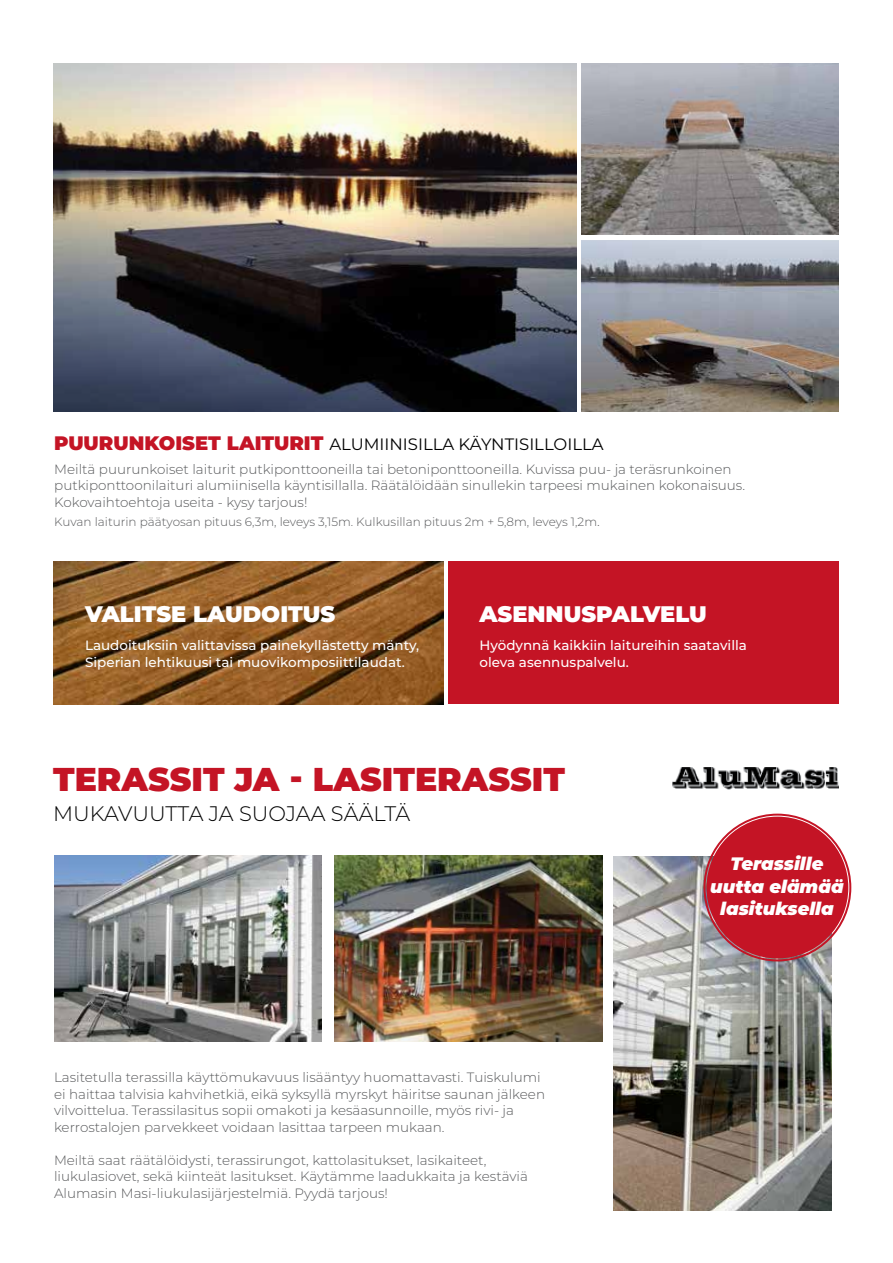
<style>
.page{position:relative;width:893px;height:1263px;background:#fff}
.page>*{position:absolute;margin:0;border:0;box-sizing:border-box;transform-origin:0 0}
.t1{font:900 33px "Montserrat";color:#c41425}
.t2{font:900 22.5px "Montserrat";color:#fff}
.t3{font:300 21px "Montserrat";color:#000}
.t4{font:italic 900 18px/22.5px "Montserrat";color:#fff;text-align:center}
.t5{font:16.5px "Montserrat";color:#000}
.t6{font:300 13.5px/16.5px "Montserrat";color:#58595b}
.t7{font:500 13.5px/16.5px "Montserrat";color:#fff}
.t8{font:300 12px "Montserrat";color:#58595b}
.s1{font-weight:900;font-size:19.5px;color:#c41425}
.s2{font-size:13.5px}
</style>
<div class="page">
<img style="left:53px;top:561px;width:390px;height:143px">
<div style="left:449px;top:561px;width:390px;height:143px;background:#c41425"></div>
<img style="left:581px;top:241px;width:257px;height:171px">
<img style="left:53px;top:64px;width:523px;height:348px">
<img style="left:581px;top:64px;width:257px;height:171px">
<img style="left:54px;top:855px;width:268px;height:186px">
<img style="left:335px;top:855px;width:267px;height:186px">
<img style="left:613px;top:856px;width:218px;height:354px">
<img style="left:672px;top:768px;width:166px;height:21px">
<div style="left:706px;top:817px;width:142px;height:141px;background:#c41425;border-radius:50%"></div>
<p class="t5" style="left:54px;top:432px;width:551px"><span class="s1">PUURUNKOISET LAITURIT</span> ALUMIINISILLA KÄYNTISILLOILLA</p>
<p class="t6" style="left:54px;top:460px;width:692px">Meiltä puurunkoiset laiturit putkiponttooneilla tai betoniponttooneilla. Kuvissa puu- ja teräsrunkoinen putkiponttoonilaituri alumiinisella käyntisillalla. Räätälöidään sinullekin tarpeesi mukainen kokonaisuus.<br>Kokovaihtoehtoja useita - kysy tarjous!</p>
<p class="t8" style="left:54px;top:514px;width:547px">Kuvan laiturin päätyosan pituus 6,3m, leveys 3,15m. Kulkusillan pituus 2m + 5,8m, leveys 1,2m<span class="s2">.</span></p>
<h2 class="t2" style="left:85px;top:597px;width:252px">VALITSE LAUDOITUS</h2>
<p class="t7" style="left:85px;top:637px;width:336px">Laudoituksiin valittavissa painekyllästetty mänty,<br>Siperian lehtikuusi tai muovikomposiittilaudat.</p>
<h2 class="t2" style="left:479px;top:597px;width:229px">ASENNUSPALVELU</h2>
<p class="t7" style="left:479px;top:637px;width:269px">Hyödynnä kaikkiin laitureihin saatavilla oleva asennuspalvelu.</p>
<h1 class="t1" style="left:53px;top:755px;width:513px">TERASSIT JA - LASITERASSIT</h1>
<h3 class="t3" style="left:53px;top:800px;width:359px">MUKAVUUTTA JA SUOJAA SÄÄLTÄ</h3>
<p class="t6" style="left:54px;top:1069px;width:493px">Lasitetulla terassilla käyttömukavuus lisääntyy huomattavasti. Tuiskulumi ei haittaa talvisia kahvihetkiä, eikä syksyllä myrskyt häiritse saunan jälkeen vilvoittelua. Terassilasitus sopii omakoti ja kesäasunnoille, myös rivi- ja kerrostalojen parvekkeet voidaan lasittaa tarpeen mukaan.</p>
<p class="t6" style="left:54px;top:1151px;width:475px">Meiltä saat räätälöidysti, terassirungot, kattolasitukset, lasikaiteet, liukulasiovet, sekä kiinteät lasitukset. Käytämme laadukkaita ja kestäviä<br>Alumasin Masi-liukulasijärjestelmiä. Pyydä tarjous!</p>
<h3 class="t4" style="left:710px;top:851px;width:135px">Terassille uutta elämää lasituksella</h3>
</div>
